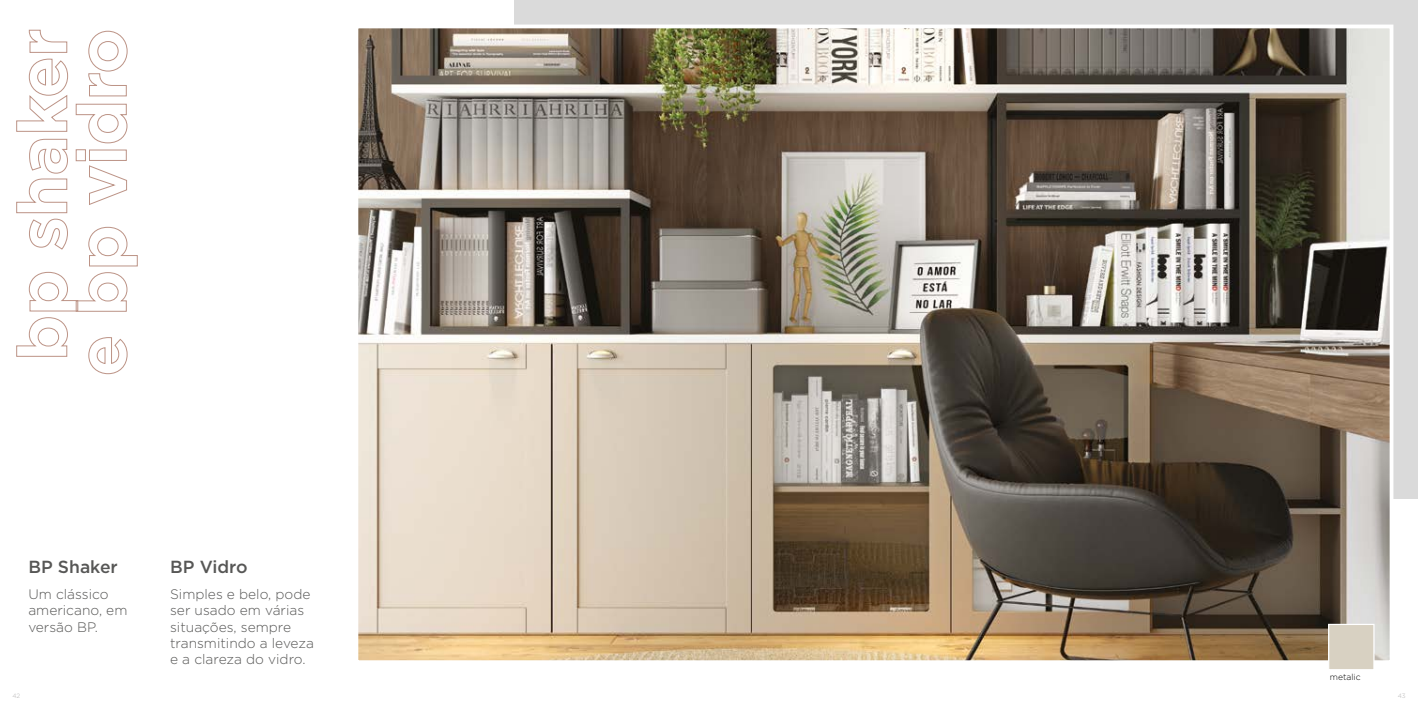
<style>
.page{position:relative;width:1418px;height:709px;background:#fff}
.page>*{position:absolute;margin:0;border:0;box-sizing:border-box;transform-origin:0 0}
.t1{font:500 17.5px "Gotham";color:#575756}
.t2{font:300 13.75px/16.2px "Gotham";color:#575756}
.t3{font:300 8.62px "Gotham";color:#000}
.t4{font:300 6.25px "Gotham";color:#b3b2b2}
</style>
<div class="page">
<div style="left:514px;top:0;width:903px;height:498px;background:#dadada"></div>
<img style="left:358px;top:24px;width:1037px;height:637px">
<svg style="left:16px;top:29px;width:122px;height:345px"></svg>
<div style="left:1329px;top:626px;width:43px;height:42px;background:#d8d1c2"></div>
<div style="left:1327px;top:624px;width:47px;height:46px;border:1px solid #fff"></div>
<p class="t1" style="left:28px;top:555px;width:91px">BP Shaker</p>
<p class="t2" style="left:28px;top:585px;width:101px">Um clássico americano, em versão BP.</p>
<p class="t1" style="left:170px;top:555px;width:79px">BP Vidro</p>
<p class="t2" style="left:170px;top:585px;width:145px">Simples e belo, pode ser usado em várias situações, sempre transmitindo a leveza e a clareza do vidro.</p>
<p class="t3" style="left:1329px;top:671px;width:32px">metalic</p>
<p class="t4" style="left:12px;top:691px;width:9px">42</p>
<p class="t4" style="left:1397px;top:691px;width:9px">43</p>
</div>
